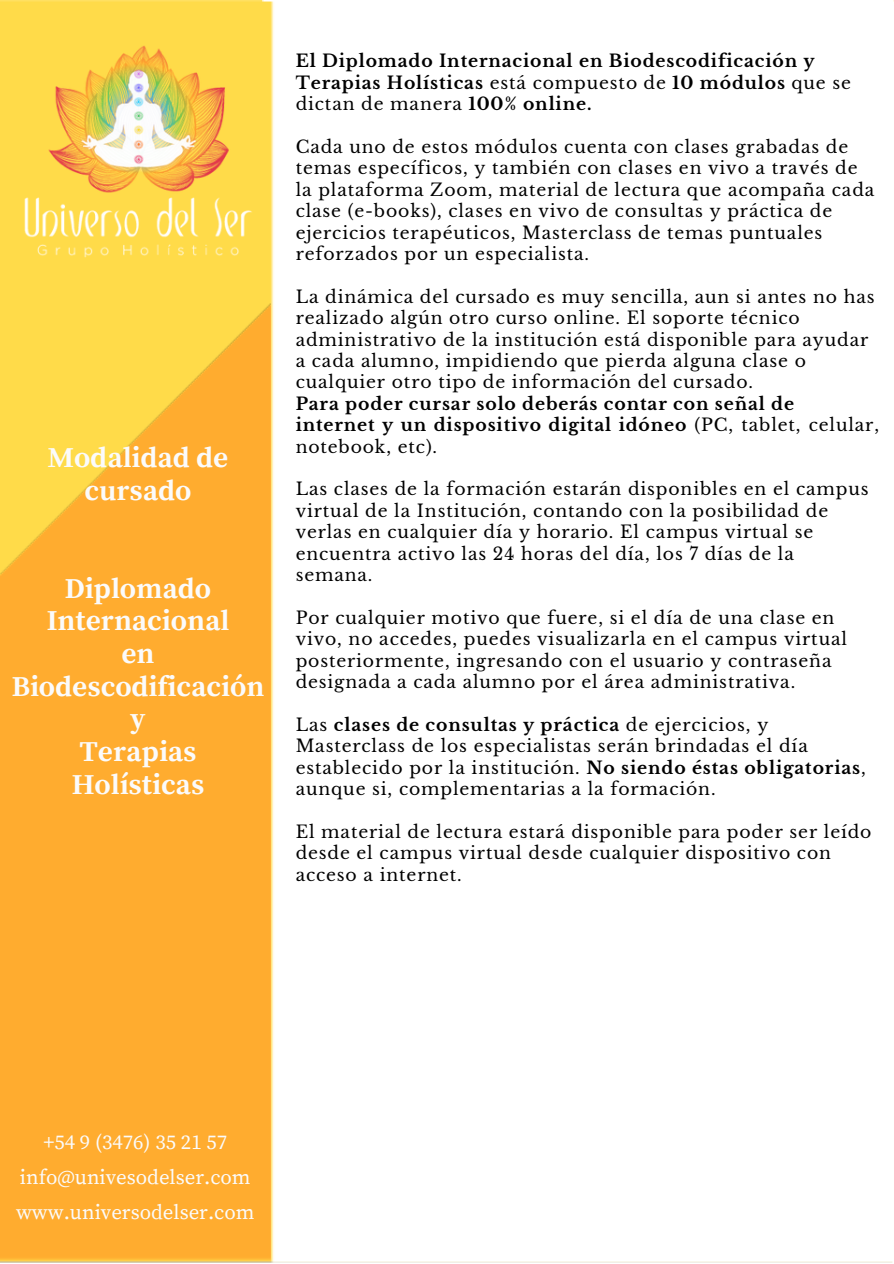
<style>
.page{position:relative;width:894px;height:1264px;background:#fff}
.page>*{position:absolute;margin:0;border:0;box-sizing:border-box;transform-origin:0 0}
.t1{font:700 28.65px/32.7px "Source Serif Pro";color:#fbfbfb;text-align:center}
.t2{font:20.7px/35px "Source Serif Pro";color:#fbfbfb;text-align:center}
.t3{font:17.25px/21.5px "Libre Baskerville";letter-spacing:.05em;color:#000}
.t4{font:700 17.25px/21.5px "Libre Baskerville";letter-spacing:.05em;color:#000}
.s1{font-weight:400}
.s2{font-weight:700}
</style>
<div class="page">
<div style="left:0;top:0;width:263px;height:1262px;background:#ffdb49"></div>
<img style="left:0;top:303px;width:263px;height:958px">
<img style="left:263px;top:0;width:629px;height:1262px">
<img style="left:20px;top:30px;width:241px;height:237px">
<h1 class="t1" style="left:48px;top:442px;width:182px">Modalidad de cursado</h1>
<h1 class="t1" style="left:12px;top:573px;width:254px">Diplomado<br>Internacional<br>en<br>Biodescodificación y<br>Terapias<br>Holísticas</h1>
<p class="t4" style="left:295px;top:51px;width:556px">El Diplomado Internacional en Biodescodificación y<br>Terapias Holísticas <span class="s1">está compuesto de</span> 10 módulos <span class="s1">que se dictan de manera</span> 100% online.</p>
<p class="t3" style="left:295px;top:136px;width:580px">Cada uno de estos módulos cuenta con clases grabadas de temas específicos, y también con clases en vivo a través de la plataforma Zoom, material de lectura que acompaña cada clase (e-books), clases en vivo de consultas y práctica de ejercicios terapéuticos, Masterclass de temas puntuales reforzados por un especialista.</p>
<p class="t3" style="left:295px;top:286px;width:580px">La dinámica del cursado es muy sencilla, aun si antes no has realizado algún otro curso online. El soporte técnico administrativo de la institución está disponible para ayudar a cada alumno, impidiendo que pierda alguna clase o cualquier otro tipo de información del cursado.</p>
<p class="t4" style="left:295px;top:393px;width:584px">Para poder cursar solo deberás contar con señal de<br>internet y un dispositivo digital idóneo <span class="s1">(PC, tablet, celular, notebook, etc).</span></p>
<p class="t3" style="left:295px;top:478px;width:574px">Las clases de la formación estarán disponibles en el campus virtual de la Institución, contando con la posibilidad de verlas en cualquier día y horario. El campus virtual se encuentra activo las 24 horas del día, los 7 días de la semana.</p>
<p class="t3" style="left:295px;top:607px;width:552px">Por cualquier motivo que fuere, si el día de una clase en vivo, no accedes, puedes visualizarla en el campus virtual posteriormente, ingresando con el usuario y contraseña designada a cada alumno por el área administrativa.</p>
<p class="t3" style="left:295px;top:714px;width:571px">Las <span class="s2">clases de consultas y práctica</span> de ejercicios, y Masterclass de los especialistas serán brindadas el día establecido por la institución. <span class="s2">No siendo éstas obligatorias</span>, aunque si, complementarias a la formación.</p>
<p class="t3" style="left:295px;top:821px;width:577px">El material de lectura estará disponible para poder ser leído desde el campus virtual desde cualquier dispositivo con acceso a internet.</p>
<p class="t2" style="left:16px;top:1125px;width:240px">+54 9 (3476) 35 21 57 info@univesodelser.com www.universodelser.com</p>
</div>
